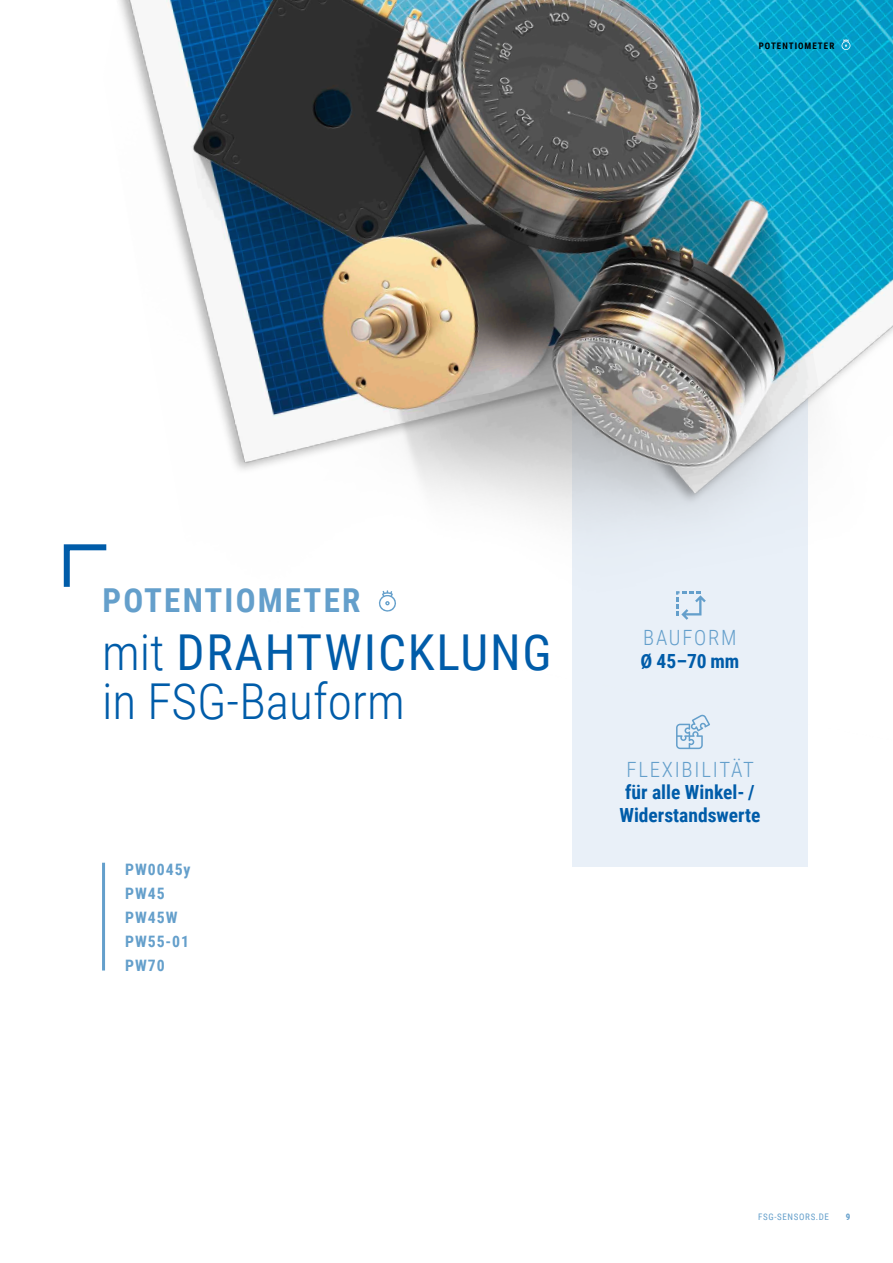
<style>
.page{position:relative;width:893px;height:1263px;background:#fff}
.page>*{position:absolute;margin:0;border:0;box-sizing:border-box;transform-origin:0 0}
.t1{font:300 49.5px/49.5px "Roboto Condensed";color:#005ca9}
.t2{font:700 33px "Roboto Condensed";letter-spacing:.065em;color:#649fcb}
.t3{font:300 21px "Roboto Condensed";letter-spacing:.085em;color:#649fcb}
.t4{font:700 19.5px/22.5px "Roboto Condensed";color:#005ca9}
.t5{font:700 15.75px/24px "Roboto Condensed";letter-spacing:.065em;color:#649fcb}
.t6{font:9px "Roboto Condensed";letter-spacing:.075em;color:#649fcb}
.t7{font:700 9px "Roboto Condensed";letter-spacing:.115em;color:#000}
.t8{font:700 9px "Roboto Condensed";color:#649fcb}
.s1{font-weight:400}
</style>
<div class="page">
<div style="left:572px;top:271px;width:235px;height:595px;background:#e9f0f8"></div>
<img style="left:119px;top:0;width:774px;height:835px">
<svg style="left:63px;top:544px;width:44px;height:43px"></svg>
<hr style="left:102px;top:863px;width:3px;height:107px;background:#649fcb">
<svg style="left:378px;top:590px;width:19px;height:23px"></svg>
<svg style="left:841px;top:39px;width:10px;height:12px"></svg>
<svg style="left:676px;top:714px;width:34px;height:35px"></svg>
<svg style="left:676px;top:591px;width:30px;height:29px"></svg>
<p class="t7" style="left:759px;top:39px;width:77px">POTENTIOMETER</p>
<h2 class="t2" style="left:103px;top:577px;width:259px">POTENTIOMETER</h2>
<h1 class="t1" style="left:102px;top:625px;width:451px">mit <span class="s1">DRAHTWICKLUNG </span>in FSG-Bauform</h1>
<p class="t5" style="left:125px;top:856px;width:67px">PW0045y<br>PW45<br>PW45W<br>PW55-01<br>PW70</p>
<p class="t3" style="left:643px;top:622px;width:95px">BAUFORM</p>
<p class="t4" style="left:640px;top:649px;width:101px">Ø 45–70 mm</p>
<p class="t3" style="left:626px;top:754px;width:129px">FLEXIBILITÄT</p>
<p class="t4" style="left:619px;top:780px;width:143px">für alle Winkel- /<br>Widerstandswerte</p>
<p class="t6" style="left:758px;top:1211px;width:72px">FSG-SENSORS.DE</p>
<p class="t8" style="left:846px;top:1211px;width:6px">9</p>
</div>
